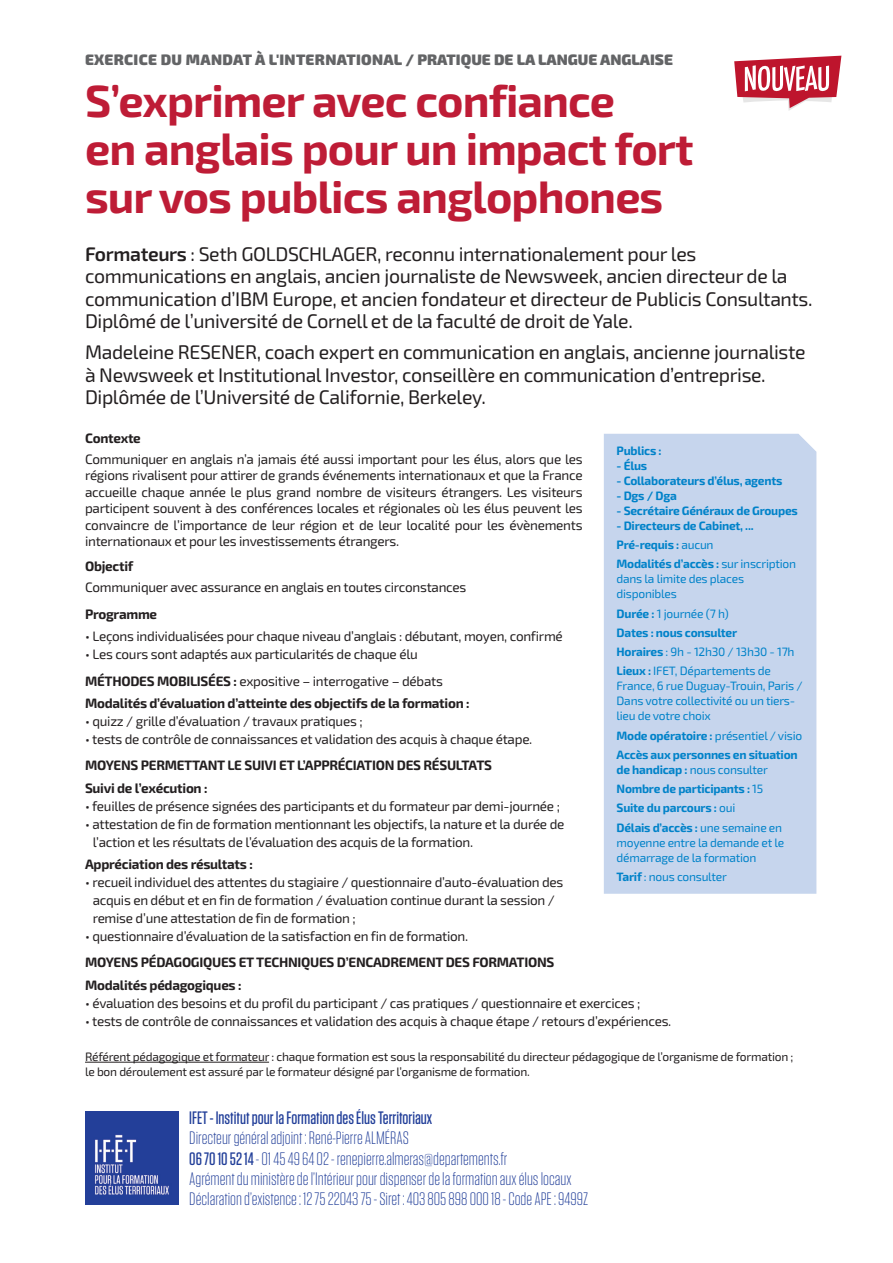
<style>
.page{position:relative;width:893px;height:1263px;background:#fff}
.page>*{position:absolute;margin:0;border:0;box-sizing:border-box;transform-origin:0 0}
.Formation-titre{font:700 45px/48px "Exo 2";letter-spacing:-.02em;color:#be1c36}
.Grands-titres{font:19.65px/22.5px "Exo 2";letter-spacing:-.02em;color:#231f20}
.t1{font:300 18px/20.1px "Tungsten";color:#223f99}
.t2{font:500 18px "Tungsten";color:#223f99}
.Grands-titres-2{font:900 15.15px "Exo 2";letter-spacing:.005em;color:#636466}
.Grands-titres-3{font:13.65px/16.5px "Exo 2";letter-spacing:-.02em;color:#231f20;text-align:justify}
.Grands-titres-4{font:700 13.65px "Exo 2";letter-spacing:-.02em;color:#231f20}
.Grands-titres-5{font:12.15px/15px "Exo 2";letter-spacing:-.02em;color:#0082c9}
.Grands-titres-6{font:700 12.15px/15px "Exo 2";letter-spacing:-.02em;color:#0082c9}
.Grands-titres-7{font:12.15px/15px "Exo 2";letter-spacing:-.02em;color:#231f20}
.s1{font-weight:600}
.s2{font-weight:700}
.s3{font-weight:400}
.s4{font-weight:500}
</style>
<div class="page">
<img style="left:85px;top:1111px;width:93px;height:94px">
<div style="left:604px;top:434px;width:212px;height:460px;background:#c6d5ed"></div>
<hr style="left:85px;top:1062px;width:184px;height:1px;background:#231f20">
<svg style="left:734px;top:56px;width:107px;height:54px"></svg>
<p class="Grands-titres-2" style="left:85px;top:50px;width:589px">EXERCICE DU MANDAT À L'INTERNATIONAL / PRATIQUE DE LA LANGUE ANGLAISE</p>
<p class="Formation-titre" style="left:85px;top:78px;width:610px">S’exprimer avec confiance<br>en anglais pour un impact fort sur vos publics anglophones</p>
<p class="Grands-titres" style="left:85px;top:243px;width:729px"><span class="s1">Formateurs</span> : Seth GOLDSCHLAGER, reconnu internationalement pour les communications en anglais, ancien journaliste de Newsweek, ancien directeur de la communication d’IBM Europe, et ancien fondateur et directeur de Publicis Consultants.<br>Diplômé de l’université de Cornell et de la faculté de droit de Yale.</p>
<p class="Grands-titres" style="left:85px;top:341px;width:722px">Madeleine RESENER, coach expert en communication en anglais, ancienne journaliste à Newsweek et Institutional Investor, conseillère en communication d’entreprise.<br>Diplômée de l’Université de Californie, Berkeley.</p>
<p class="Grands-titres-4" style="left:85px;top:430px;width:57px">Contexte</p>
<p class="Grands-titres-3" style="left:85px;top:451px;width:499px">Communiquer en anglais n’a jamais été aussi important pour les élus, alors que les régions rivalisent pour attirer de grands événements internationaux et que la France accueille chaque année le plus grand nombre de visiteurs étrangers. Les visiteurs participent souvent à des conférences locales et régionales où les élus peuvent les convaincre de l’importance de leur région et de leur localité pour les évènements internationaux et pour les investissements étrangers.</p>
<p class="Grands-titres-4" style="left:85px;top:558px;width:50px">Objectif</p>
<p class="Grands-titres-3" style="left:85px;top:579px;width:383px">Communiquer avec assurance en anglais en toutes circonstances</p>
<p class="Grands-titres-4" style="left:85px;top:606px;width:74px">Programme</p>
<p class="Grands-titres-3" style="left:85px;top:628px;width:479px">• Leçons individualisées pour chaque niveau d’anglais : débutant, moyen, confirmé</p>
<p class="Grands-titres-3" style="left:85px;top:646px;width:334px">• Les cours sont adaptés aux particularités de chaque élu</p>
<p class="Grands-titres-3" style="left:85px;top:673px;width:359px"><span class="s2">MÉTHODES MOBILISÉES :</span> expositive – interrogative – débats</p>
<p class="Grands-titres-4" style="left:85px;top:695px;width:386px">Modalités d’évaluation d’atteinte des objectifs de la formation :</p>
<p class="Grands-titres-3" style="left:85px;top:713px;width:279px">• quizz / grille d’évaluation / travaux pratiques ;</p>
<p class="Grands-titres-3" style="left:85px;top:731px;width:449px">• tests de contrôle de connaissances et validation des acquis à chaque étape.</p>
<p class="Grands-titres-4" style="left:85px;top:757px;width:408px">MOYENS PERMETTANT LE SUIVI ET L’APPRÉCIATION DES RÉSULTATS</p>
<p class="Grands-titres-4" style="left:85px;top:779px;width:124px">Suivi de l’exécution :</p>
<p class="Grands-titres-3" style="left:85px;top:798px;width:476px">• feuilles de présence signées des participants et du formateur par demi-journée ;</p>
<p class="Grands-titres-3" style="left:85px;top:816px;width:481px">• attestation de fin de formation mentionnant les objectifs, la nature et la durée de</p>
<p class="Grands-titres-3" style="left:93px;top:834px;width:382px">l’action et les résultats de l’évaluation des acquis de la formation.</p>
<p class="Grands-titres-4" style="left:85px;top:856px;width:169px">Appréciation des résultats :</p>
<p class="Grands-titres-3" style="left:85px;top:874px;width:480px">• recueil individuel des attentes du stagiaire / questionnaire d’auto-évaluation des</p>
<p class="Grands-titres-3" style="left:93px;top:891px;width:464px;line-height:18px">acquis en début et en fin de formation / évaluation continue durant la session / remise d’une attestation de fin de formation ;</p>
<p class="Grands-titres-3" style="left:85px;top:928px;width:385px">• questionnaire d’évaluation de la satisfaction en fin de formation.</p>
<p class="Grands-titres-4" style="left:85px;top:954px;width:471px">MOYENS PÉDAGOGIQUES ET TECHNIQUES D’ENCADREMENT DES FORMATIONS</p>
<p class="Grands-titres-4" style="left:85px;top:976px;width:158px">Modalités pédagogiques :</p>
<p class="Grands-titres-3" style="left:85px;top:995px;width:557px">• évaluation des besoins et du profil du participant / cas pratiques / questionnaire et exercices ;</p>
<p class="Grands-titres-3" style="left:85px;top:1013px;width:588px">• tests de contrôle de connaissances et validation des acquis à chaque étape / retours d’expériences.</p>
<p class="Grands-titres-6" style="left:617px;top:443px;width:46px">Publics :</p>
<p class="Grands-titres-6" style="left:617px;top:458px;width:32px">- Élus</p>
<p class="Grands-titres-6" style="left:617px;top:473px;width:167px">- Collaborateurs d’élus, agents</p>
<p class="Grands-titres-6" style="left:617px;top:488px;width:62px">- Dgs / Dga</p>
<p class="Grands-titres-6" style="left:617px;top:503px;width:183px">- Secrétaire Généraux de Groupes</p>
<p class="Grands-titres-6" style="left:617px;top:518px;width:139px">- Directeurs de Cabinet, ...</p>
<p class="Grands-titres-6" style="left:617px;top:538px;width:99px">Pré-requis : <span class="s3">aucun</span></p>
<p class="Grands-titres-5" style="left:617px;top:557px;width:181px"><span class="s2">Modalités d’accès :</span> sur inscription dans la limite des places disponibles</p>
<p class="Grands-titres-5" style="left:617px;top:606px;width:114px"><span class="s2">Durée :</span> 1 journée (7 h)</p>
<p class="Grands-titres-6" style="left:617px;top:625px;width:122px">Dates : nous consulter</p>
<p class="Grands-titres-5" style="left:617px;top:645px;width:179px"><span class="s2">Horaires</span> : 9h - 12h30 / 13h30 - 17h</p>
<p class="Grands-titres-5" style="left:617px;top:664px;width:187px"><span class="s2">Lieux :</span> IFET, Départements de<br>France, 6 rue Duguay-Trouin, Paris /<br>Dans votre collectivité ou un tiers&shy;lieu de votre choix</p>
<p class="Grands-titres-5" style="left:617px;top:728px;width:187px"><span class="s2">Mode opératoire :</span> présentiel / visio</p>
<p class="Grands-titres-6" style="left:617px;top:747px;width:183px">Accès aux personnes en situation de handicap : <span class="s3">nous consulter</span></p>
<p class="Grands-titres-6" style="left:617px;top:782px;width:148px">Nombre de participants : <span class="s3">15</span></p>
<p class="Grands-titres-6" style="left:617px;top:801px;width:120px">Suite du parcours : <span class="s3">oui</span></p>
<p class="Grands-titres-5" style="left:617px;top:820px;width:169px"><span class="s2">Délais d’accès :</span> une semaine en moyenne entre la demande et le démarrage de la formation</p>
<p class="Grands-titres-5" style="left:617px;top:869px;width:112px"><span class="s2">Tarif</span> : nous consulter</p>
<p class="Grands-titres-7" style="left:85px;top:1049px;width:710px">Référent pédagogique et formateur : chaque formation est sous la responsabilité du directeur pédagogique de l’organisme de formation ; le bon déroulement est assuré par le formateur désigné par l’organisme de formation.</p>
<h3 class="t2" style="left:189px;top:1109px;width:244px">IFET - Institut pour la Formation des Élus Territoriaux</h3>
<p class="t1" style="left:189px;top:1128px;width:400px">Directeur général adjoint : René-Pierre ALMÉRAS<br><span class="s4">06 70 10 52 14</span> - 01 45 49 64 02 - renepierre.almeras@departements.fr<br>Agrément du ministère de l’Intérieur pour dispenser de la formation aux élus locaux Déclaration d’existence : 12 75 22043 75 - Siret : 403 805 898 000 18 - Code APE : 9499Z</p>
</div>
